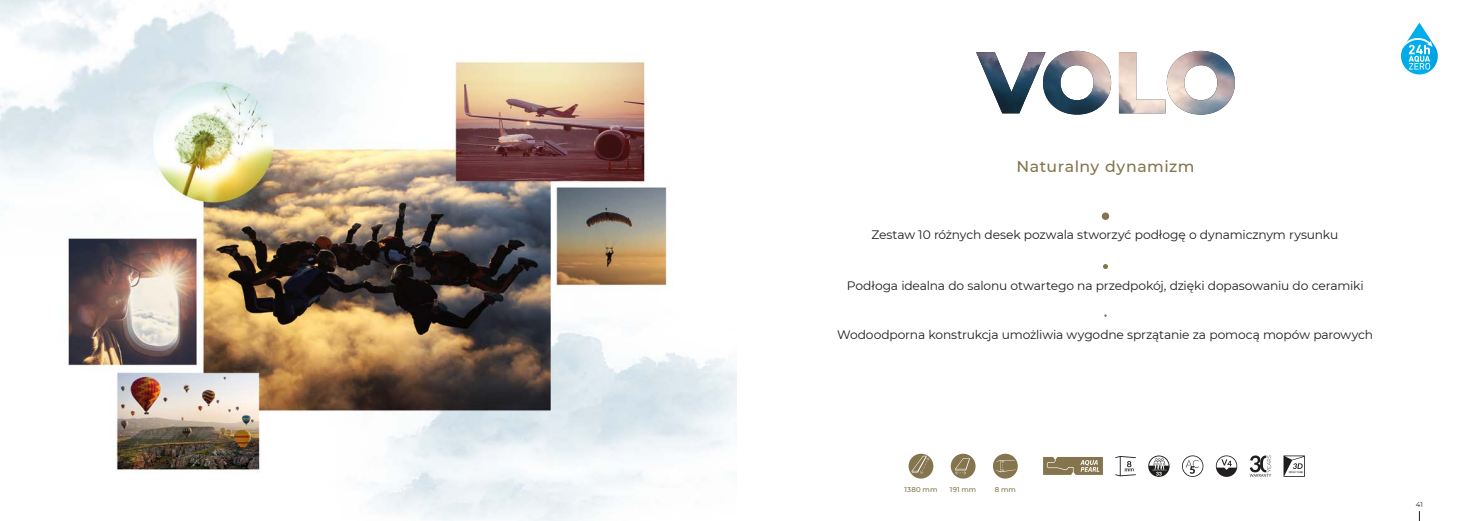
<style>
.page{position:relative;width:1474px;height:521px;background:#fff}
.page>*{position:absolute;margin:0;border:0;box-sizing:border-box;transform-origin:0 0}
.t1{font:500 15.75px "Montserrat";letter-spacing:.03em;color:#85754e}
.t2{font:12.25px "Montserrat";letter-spacing:-.01em;color:#1d1d1b}
.t3{font:500 7px "Montserrat";letter-spacing:.01em;color:#85754e}
.t4{font:7px "Montserrat";color:#1d1d1b}
</style>
<div class="page">
<img style="left:976px;top:51px;width:258px;height:64px">
<img style="left:0;top:0;width:737px;height:521px">
<svg style="left:1182px;top:455px;width:21px;height:22px"></svg>
<svg style="left:1249px;top:455px;width:22px;height:22px"></svg>
<svg style="left:1215px;top:455px;width:22px;height:22px"></svg>
<svg style="left:1148px;top:455px;width:21px;height:22px"></svg>
<svg style="left:1283px;top:455px;width:21px;height:22px"></svg>
<svg style="left:1115px;top:456px;width:20px;height:20px"></svg>
<svg style="left:906px;top:451px;width:29px;height:30px"></svg>
<div style="left:908px;top:454px;width:25px;height:24px;background:#85754e;border-radius:50%"></div>
<svg style="left:911px;top:456px;width:18px;height:17px"></svg>
<svg style="left:948px;top:451px;width:30px;height:30px"></svg>
<div style="left:950px;top:454px;width:25px;height:24px;background:#85754e;border-radius:50%"></div>
<svg style="left:955px;top:458px;width:14px;height:16px"></svg>
<svg style="left:990px;top:451px;width:30px;height:30px"></svg>
<div style="left:992px;top:454px;width:25px;height:24px;background:#85754e;border-radius:50%"></div>
<svg style="left:995px;top:460px;width:20px;height:12px"></svg>
<svg style="left:1101px;top:212px;width:8px;height:8px"></svg>
<svg style="left:1103px;top:264px;width:4px;height:5px"></svg>
<svg style="left:1043px;top:457px;width:59px;height:18px"></svg>
<svg style="left:1401px;top:23px;width:37px;height:52px"></svg>
<p class="t1" style="left:1016px;top:155px;width:179px">Naturalny dynamizm</p>
<p class="t2" style="left:871px;top:226px;width:468px">Zestaw 10 różnych desek pozwala stworzyć podłogę o dynamicznym rysunku</p>
<p class="t2" style="left:847px;top:277px;width:518px">Podłoga idealna do salonu otwartego na przedpokój, dzięki dopasowaniu do ceramiki</p>
<p class="t2" style="left:837px;top:326px;width:537px">Wodoodporna konstrukcja umożliwia wygodne sprzątanie za pomocą mopów parowych</p>
<p class="t3" style="left:904px;top:485px;width:34px">1380 mm</p>
<p class="t3" style="left:950px;top:485px;width:28px">191 mm</p>
<p class="t3" style="left:994px;top:485px;width:23px">8 mm</p>
<p class="t4" style="left:1415px;top:500px;width:9px">41</p>
</div>
